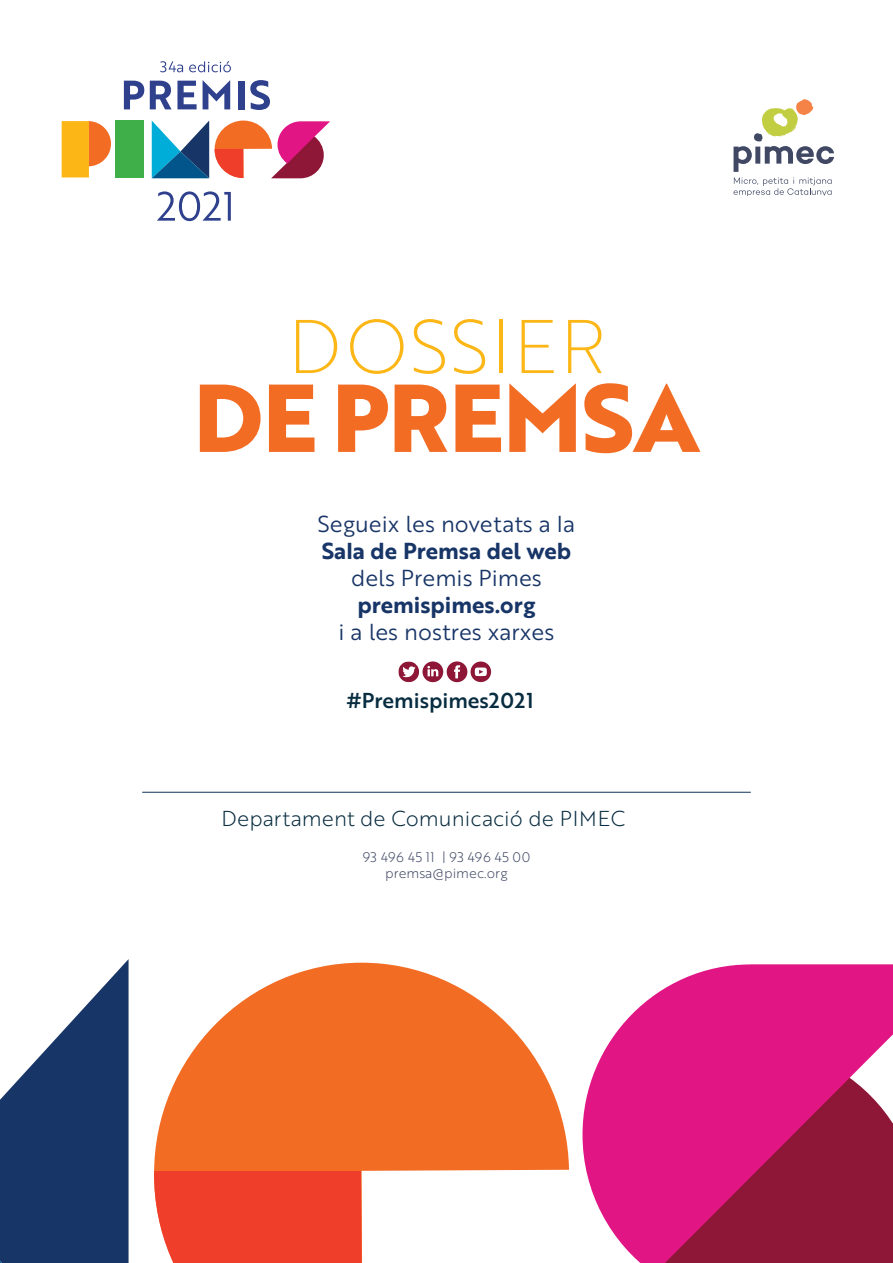
<style>
.page{position:relative;width:893px;height:1263px;background:#fff}
.page>*{position:absolute;margin:0;border:0;box-sizing:border-box;transform-origin:0 0}
.t1{font:700 93.6px "Brother 1816 Extra";letter-spacing:-.01em;color:#f36c24}
.t2{font:73.8px "Brother 1816 Thin";letter-spacing:.04em;color:#fcb615}
.t3{font:22.5px "Brother 1816 Book";color:#183567}
.t4{font:22.5px "Brother 1816 Bold";color:#183567}
.t5{font:21px "Brother 1816 Light";color:#082c40}
.t6{font:21px "Brother 1816 Medium";color:#082c40}
.t7{font:13.5px/16.2px "Brother 1816 Light";letter-spacing:.015em;color:#404864;text-align:center}
</style>
<div class="page">
<svg style="left:398px;top:661px;width:93px;height:21px"></svg>
<svg style="left:733px;top:99px;width:100px;height:97px"></svg>
<hr style="left:142px;top:792px;width:609px;height:1px;background:#0f3457">
<svg style="left:154px;top:963px;width:392px;height:300px;fill:#f36c24"></svg>
<div style="left:154px;top:1171px;width:208px;height:92px;background:#ef3e2a"></div>
<svg style="left:0;top:959px;width:129px;height:304px"></svg>
<svg style="left:540px;top:1077px;width:29px;height:186px"></svg>
<svg style="left:582px;top:964px;width:311px;height:299px;background:#ce2f7d"></svg>
<svg style="left:152px;top:121px;width:57px;height:57px"></svg>
<svg style="left:124px;top:81px;width:20px;height:28px"></svg>
<svg style="left:150px;top:81px;width:47px;height:28px"></svg>
<svg style="left:203px;top:80px;width:27px;height:29px"></svg>
<div style="left:238px;top:81px;width:6px;height:28px;background:#2f408d"></div>
<svg style="left:250px;top:80px;width:20px;height:30px"></svg>
<svg style="left:160px;top:61px;width:23px;height:11px"></svg>
<svg style="left:189px;top:61px;width:42px;height:11px"></svg>
<svg style="left:157px;top:191px;width:74px;height:30px"></svg>
<svg style="left:215px;top:121px;width:57px;height:57px;fill:#f36c24"></svg>
<div style="left:116px;top:121px;width:28px;height:57px;background:#3eaf49"></div>
<svg style="left:271px;top:121px;width:59px;height:57px"></svg>
<svg style="left:62px;top:121px;width:49px;height:56px"></svg>
<svg style="left:215px;top:149px;width:28px;height:29px"></svg>
<h2 class="t2" style="left:288px;top:293px;width:319px">DOSSIER</h2>
<h1 class="t1" style="left:193px;top:346px;width:508px">DE PREMSA</h1>
<p class="t3" style="left:318px;top:508px;width:259px">Segueix les novetats a la</p>
<p class="t4" style="left:322px;top:534px;width:251px">Sala de Premsa del web</p>
<p class="t3" style="left:351px;top:562px;width:192px">dels Premis Pimes</p>
<p class="t4" style="left:357px;top:588px;width:179px">premispimes.org</p>
<p class="t3" style="left:339px;top:616px;width:217px">i a les nostres xarxes</p>
<p class="t6" style="left:346px;top:685px;width:189px">#Premispimes2021</p>
<p class="t5" style="left:222px;top:803px;width:405px">Departament de Comunicació de PIMEC</p>
<p class="t7" style="left:363px;top:849px;width:169px">93 496 45 11 | 93 496 45 00 premsa@pimec.org</p>
</div>
